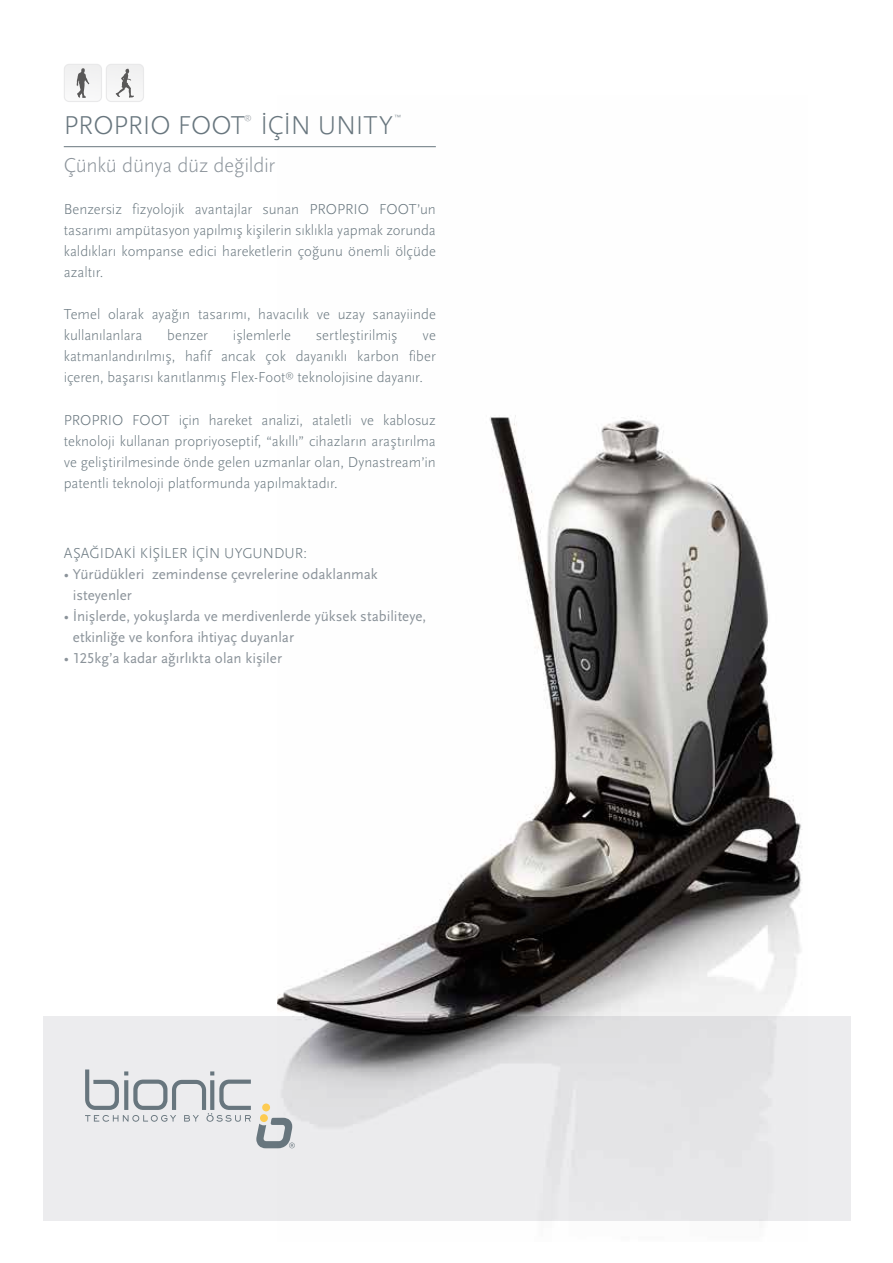
<style>
.page{position:relative;width:893px;height:1263px;background:#fff}
.page>*{position:absolute;margin:0;border:0;box-sizing:border-box;transform-origin:0 0}
.t1{font:300 27px "Scala Sans Pro";letter-spacing:-.01em;color:#68767e}
.t2{font:300 21px "Scala Sans Pro";letter-spacing:-.015em;color:#8b939a}
.t3{font:300 15px/21px "Scala Sans Pro";letter-spacing:-.005em;color:#68767e;text-align:justify}
.t4{font:15px/21px "Scala Sans Pro";color:#8b939a}
.t5{font:300 7.8px "Scala Sans Pro";color:#8b939a}
.t6{font:300 7.8px "Scala Sans Pro";color:#68767e}
</style>
<div class="page">
<div style="left:43px;top:1016px;width:807px;height:204px;background:#ececee"></div>
<svg style="left:85px;top:1069px;width:192px;height:79px;background:#d5d7d9"></svg>
<img style="left:277px;top:147px;width:531px;height:1074px">
<hr style="left:64px;top:146px;width:372px;height:1px;background:#68767e">
<svg style="left:64px;top:64px;width:80px;height:38px"></svg>
<h1 class="t1" style="left:64px;top:109px;width:183px">PROPRIO FOOT</h1>
<p class="t5" style="left:244px;top:113px;width:9px">®</p>
<h1 class="t1" style="left:260px;top:109px;width:134px">İÇİN UNITY</h1>
<p class="t6" style="left:394px;top:113px;width:8px">™</p>
<h2 class="t2" style="left:64px;top:153px;width:213px">Çünkü dünya düz değildir</h2>
<p class="t3" style="left:64px;top:198px;width:374px">Benzersiz fizyolojik avantajlar sunan PROPRIO FOOT’un tasarımı ampütasyon yapılmış kişilerin sıklıkla yapmak zorunda kaldıkları kompanse edici hareketlerin çoğunu önemli ölçüde azaltır.</p>
<p class="t3" style="left:64px;top:304px;width:374px">Temel olarak ayağın tasarımı, havacılık ve uzay sanayiinde kullanılanlara</p>
<p class="t3" style="left:167px;top:325px;width:42px">benzer</p>
<p class="t3" style="left:233px;top:325px;width:60px">işlemlerle</p>
<p class="t3" style="left:316px;top:325px;width:83px">sertleştirilmiş</p>
<p class="t3" style="left:64px;top:325px;width:374px;text-indent:359px">ve katmanlandırılmış, hafif ancak çok dayanıklı karbon fiber içeren, başarısı kanıtlanmış Flex-Foot<sup>®</sup> teknolojisine dayanır.</p>
<p class="t3" style="left:64px;top:410px;width:374px">PROPRIO FOOT için hareket analizi, ataletli ve kablosuz teknoloji kullanan propriyoseptif, “akıllı” cihazların araştırılma ve geliştirilmesinde önde gelen uzmanlar olan, Dynastream’in patentli teknoloji platformunda yapılmaktadır.</p>
<p class="t3" style="left:64px;top:543px;width:245px">AŞAĞIDAKİ KİŞİLER İÇİN UYGUNDUR:</p>
<p class="t4" style="left:73px;top:564px;width:306px;text-indent:-9px">• Yürüdükleri zemindense çevrelerine odaklanmak isteyenler</p>
<p class="t4" style="left:73px;top:606px;width:355px;text-indent:-9px">• İnişlerde, yokuşlarda ve merdivenlerde yüksek stabiliteye, etkinliğe ve konfora ihtiyaç duyanlar</p>
<p class="t4" style="left:64px;top:648px;width:220px">• 125kg’a kadar ağırlıkta olan kişiler</p>
</div>
